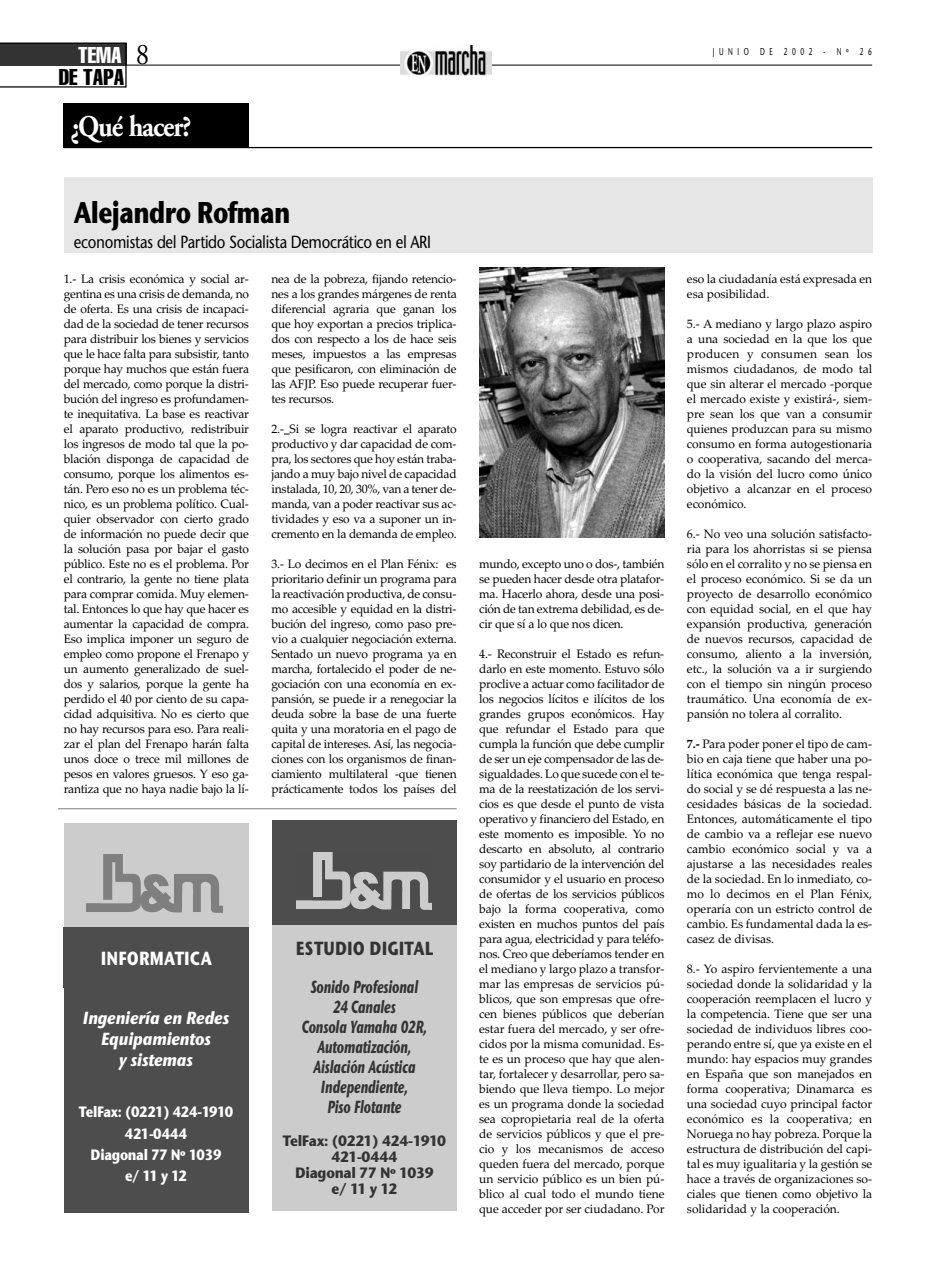
<style>
.page{position:relative;width:936px;height:1276px;background:#fff}
.page>*{position:absolute;margin:0;border:0;box-sizing:border-box;transform-origin:0 0}
.t1{font:30px "Stone Sans ITCTT Bold";letter-spacing:-.025em;color:#000;scale:.8 1}
.t2{font:700 30px "Adobe Garamond LT";letter-spacing:-.04em;color:#fff;scale:.9 1}
.t3{font:30px "Adobe Garamond LT";color:#000;scale:.9 1}
.t4{font:22.5px "Helvetica LT Std Comp";color:#000}
.t5{font:22.5px "Helvetica LT Std Comp";color:#fff}
.t6{font:19px "Stone Sans ITCTT Bold";letter-spacing:.005em;color:#333;scale:.8 1}
.t7{font:19px "Stone Sans ITCTT Bold";letter-spacing:.005em;color:#fff;scale:.8 1}
.t8{font:italic 17.5px/20px "Stone Sans ITCTT Bold";letter-spacing:-.01em;color:#333;text-align:center;scale:.7 1}
.t9{font:17.5px "Stone Sans ITCTT Medium";letter-spacing:-.025em;color:#000;scale:.85 1}
.t10{font:italic 17.5px/21.2px "Stone Sans ITCTT Bold";letter-spacing:-.01em;color:#fff;text-align:center;scale:.9 1}
.t11{font:15px/16.2px "Stone Sans ITCTT Bold";letter-spacing:-.025em;color:#333;text-align:center;scale:.9 1}
.t12{font:15px/21.2px "Stone Sans ITCTT Bold";letter-spacing:-.025em;color:#fff;text-align:center;scale:.85 1}
.t13{font:12.25px/15px "Palatino Linotype";letter-spacing:-.005em;color:#000;text-align:justify}
.t14{font:10px "Stone Sans ITCTT Medium";letter-spacing:.705em;color:#000;scale:.65 1}
.s1{font-weight:700}
</style>
<div class="page">
<hr style="left:17px;top:65px;width:855px;height:1px;background:#000">
<img style="left:400px;top:45px;width:92px;height:31px">
<svg style="left:0;top:43px;width:127px;height:45px"></svg>
<div style="left:64px;top:103px;width:185px;height:45px;background:#000"></div>
<hr style="left:64px;top:147px;width:808px;height:1px;background:#000">
<div style="left:272px;top:820px;width:184px;height:105px;background:#4d4d4d"></div>
<img style="left:296px;top:852px;width:136px;height:58px">
<div style="left:272px;top:925px;width:184px;height:285px;background:#ccc"></div>
<hr style="left:58px;top:808px;width:398px;height:1px;background:#808080">
<div style="left:64px;top:823px;width:184px;height:105px;background:#ccc"></div>
<img style="left:87px;top:855px;width:136px;height:57px">
<div style="left:64px;top:988px;width:184px;height:225px;background:#4d4d4d"></div>
<div style="left:64px;top:928px;width:185px;height:60px;background:#4d4d4d"></div>
<img style="left:479px;top:268px;width:185px;height:270px">
<div style="left:64px;top:178px;width:808px;height:75px;background:#e6e6e6"></div>
<h2 class="t5" style="left:78px;top:46px;width:45px">TEMA</h2>
<h2 class="t4" style="left:59px;top:69px;width:67px">DE TAPA</h2>
<h1 class="t3" style="left:136px;top:38px;width:17px">8</h1>
<h1 class="t2" style="left:70px;top:109px;width:136px">¿Qué hacer?</h1>
<p class="t14" style="left:712px;top:45px;width:246px">JUNIO DE 2002 - Nº 26</p>
<h1 class="t1" style="left:74px;top:193px;width:272px">Alejandro Rofman</h1>
<h3 class="t9" style="left:74px;top:231px;width:422px">economistas del Partido Socialista Democrático en el ARI</h3>
<p class="t13" style="left:64px;top:271px;width:187px">1.- La crisis económica y social ar&shy;gentina es una crisis de demanda, no de oferta. Es una crisis de incapaci&shy;dad de la sociedad de tener recursos para distribuir los bienes y servicios que le hace falta para subsistir, tanto porque hay muchos que están fuera del mercado, como porque la distri&shy;bución del ingreso es profundamen&shy;te inequitativa. La base es reactivar el aparato productivo, redistribuir los ingresos de modo tal que la po&shy;blación disponga de capacidad de consumo, porque los alimentos es&shy;tán. Pero eso no es un problema téc&shy;nico, es un problema político. Cual&shy;quier observador con cierto grado de información no puede decir que la solución pasa por bajar el gasto público. Este no es el problema. Por el contrario, la gente no tiene plata para comprar comida. Muy elemen&shy;tal. Entonces lo que hay que hacer es aumentar la capacidad de compra.<br>Eso implica imponer un seguro de empleo como propone el Frenapo y un aumento generalizado de suel&shy;dos y salarios, porque la gente ha perdido el 40 por ciento de su capa&shy;cidad adquisitiva. No es cierto que no hay recursos para eso. Para reali&shy;zar el plan del Frenapo harán falta unos doce o trece mil millones de pesos en valores gruesos. Y eso ga&shy;rantiza que no haya nadie bajo la lí-</p>
<p class="t13" style="left:271px;top:271px;width:187px">nea de la pobreza, fijando retencio&shy;nes a los grandes márgenes de renta diferencial agraria que ganan los que hoy exportan a precios triplica&shy;dos con respecto a los de hace seis meses, impuestos a las empresas que pesificaron, con eliminación de las AFJP. Eso puede recuperar fuer&shy;tes recursos.</p>
<p class="t13" style="left:271px;top:421px;width:187px">2.- Si se logra reactivar el aparato productivo y dar capacidad de com&shy;pra, los sectores que hoy están traba&shy;jando a muy bajo nivel de capacidad instalada, 10, 20, 30%, van a tener de&shy;manda, van a poder reactivar sus ac&shy;tividades y eso va a suponer un in&shy;cremento en la demanda de empleo.</p>
<p class="t13" style="left:271px;top:556px;width:187px">3.- Lo decimos en el Plan Fénix: es prioritario definir un programa para la reactivación productiva, de consu&shy;mo accesible y equidad en la distri&shy;bución del ingreso, como paso pre&shy;vio a cualquier negociación externa.<br>Sentado un nuevo programa ya en marcha, fortalecido el poder de ne&shy;gociación con una economía en ex&shy;pansión, se puede ir a renegociar la deuda sobre la base de una fuerte quita y una moratoria en el pago de capital de intereses. Así, las negocia&shy;ciones con los organismos de finan&shy;ciamiento multilateral -que tienen prácticamente todos los países del</p>
<p class="t13" style="left:479px;top:556px;width:187px">mundo, excepto uno o dos-, también se pueden hacer desde otra platafor&shy;ma. Hacerlo ahora, desde una posi&shy;ción de tan extrema debilidad, es de&shy;cir que sí a lo que nos dicen.</p>
<p class="t13" style="left:479px;top:646px;width:187px">4.- Reconstruir el Estado es refun&shy;darlo en este momento. Estuvo sólo proclive a actuar como facilitador de los negocios lícitos e ilícitos de los grandes grupos económicos. Hay que refundar el Estado para que cumpla la función que debe cumplir de ser un eje compensador de las de&shy;sigualdades. Lo que sucede con el te&shy;ma de la reestatización de los servi&shy;cios es que desde el punto de vista operativo y financiero del Estado, en este momento es imposible. Yo no descarto en absoluto, al contrario soy partidario de la intervención del consumidor y el usuario en proceso de ofertas de los servicios públicos bajo la forma cooperativa, como existen en muchos puntos del país para agua, electricidad y para teléfo&shy;nos. Creo que deberíamos tender en el mediano y largo plazo a transfor&shy;mar las empresas de servicios pú&shy;blicos, que son empresas que ofre&shy;cen bienes públicos que deberían estar fuera del mercado, y ser ofre&shy;cidos por la misma comunidad. Es&shy;te es un proceso que hay que alen&shy;tar, fortalecer y desarrollar, pero sa&shy;biendo que lleva tiempo. Lo mejor es un programa donde la sociedad sea copropietaria real de la oferta de servicios públicos y que el pre&shy;cio y los mecanismos de acceso queden fuera del mercado, porque un servicio público es un bien pú&shy;blico al cual todo el mundo tiene que acceder por ser ciudadano. Por</p>
<h3 class="t6" style="left:296px;top:936px;width:173px">ESTUDIO DIGITAL</h3>
<h3 class="t7" style="left:101px;top:946px;width:140px">INFORMATICA</h3>
<h3 class="t8" style="left:302px;top:977px;width:181px">Sonido Profesional<br>24 Canales<br>Consola Yamaha 02R,<br>Automatización,<br>Aislación Acústica<br>Independiente,<br>Piso Flotante</h3>
<p class="t11" style="left:283px;top:1132px;width:183px">TelFax: (0221) 424-1910<br>421-0444<br>Diagonal 77 Nº 1039<br>e/ 11 y 12</p>
<h3 class="t10" style="left:83px;top:1007px;width:164px">Ingeniería en Redes<br>Equipamientos<br>y sistemas</h3>
<p class="t12" style="left:79px;top:1101px;width:183px">TelFax: (0221) 424-1910<br>421-0444<br>Diagonal 77 Nº 1039<br>e/ 11 y 12</p>
<p class="t13" style="left:687px;top:271px;width:187px">eso la ciudadanía está expresada en esa posibilidad.</p>
<p class="t13" style="left:687px;top:316px;width:187px">5.- A mediano y largo plazo aspiro a una sociedad en la que los que producen y consumen sean los mismos ciudadanos, de modo tal que sin alterar el mercado -porque el mercado existe y existirá-, siem&shy;pre sean los que van a consumir quienes produzcan para su mismo consumo en forma autogestionaria o cooperativa, sacando del merca&shy;do la visión del lucro como único objetivo a alcanzar en el proceso económico.</p>
<p class="t13" style="left:687px;top:526px;width:187px">6.- No veo una solución satisfacto&shy;ria para los ahorristas si se piensa sólo en el corralito y no se piensa en el proceso económico. Si se da un proyecto de desarrollo económico con equidad social, en el que hay expansión productiva, generación de nuevos recursos, capacidad de consumo, aliento a la inversión, etc., la solución va a ir surgiendo con el tiempo sin ningún proceso traumático. Una economía de ex&shy;pansión no tolera al corralito.</p>
<p class="t13" style="left:687px;top:736px;width:187px"><span class="s1">7.-</span> Para poder poner el tipo de cam&shy;bio en caja tiene que haber una po&shy;lítica económica que tenga respal&shy;do social y se dé respuesta a las ne&shy;cesidades básicas de la sociedad.<br>Entonces, automáticamente el tipo de cambio va a reflejar ese nuevo cambio económico social y va a ajustarse a las necesidades reales de la sociedad. En lo inmediato, co&shy;mo lo decimos en el Plan Fénix, operaría con un estricto control de cambio. Es fundamental dada la es&shy;casez de divisas.</p>
<p class="t13" style="left:687px;top:961px;width:187px">8.- Yo aspiro fervientemente a una sociedad donde la solidaridad y la cooperación reemplacen el lucro y la competencia. Tiene que ser una sociedad de individuos libres coo&shy;perando entre sí, que ya existe en el mundo: hay espacios muy grandes en España que son manejados en forma cooperativa; Dinamarca es una sociedad cuyo principal factor económico es la cooperativa; en Noruega no hay pobreza. Porque la estructura de distribución del capi&shy;tal es muy igualitaria y la gestión se hace a través de organizaciones so&shy;ciales que tienen como objetivo la solidaridad y la cooperación.</p>
</div>
